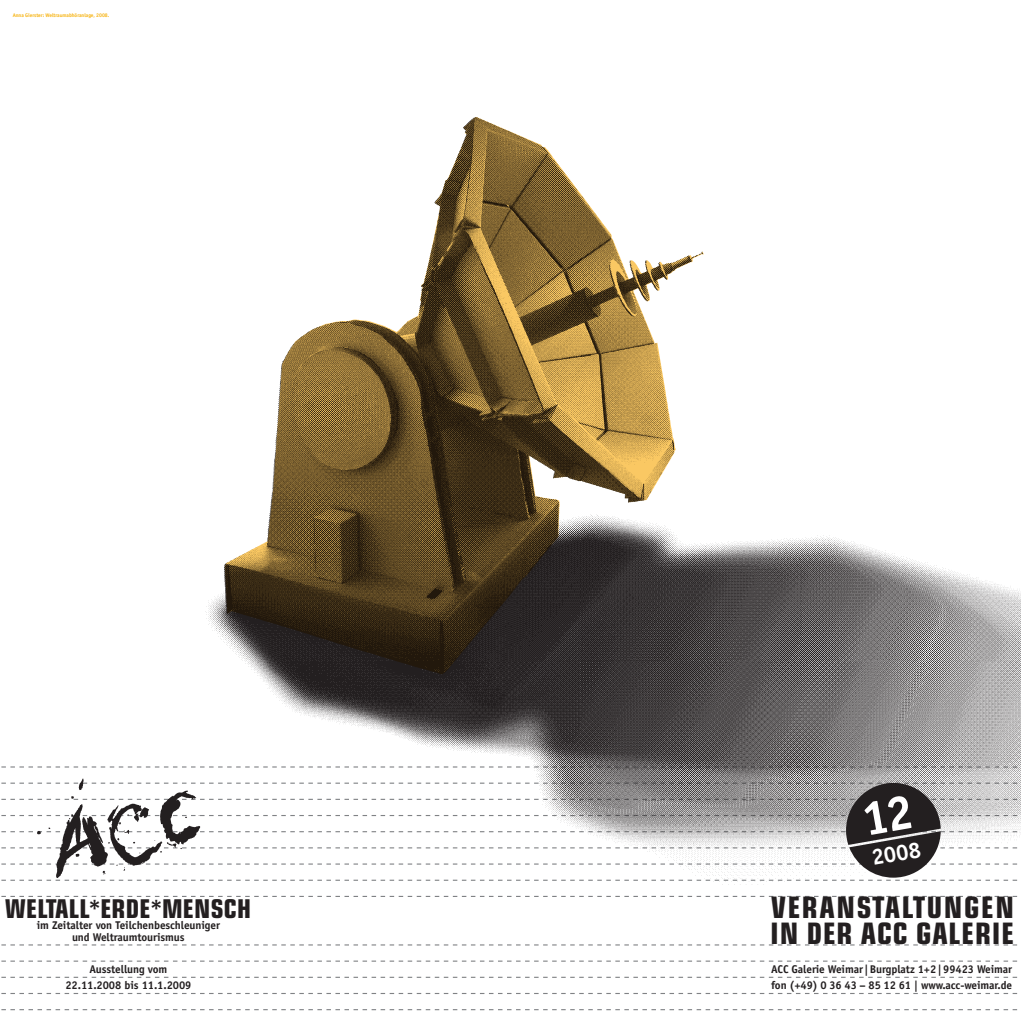
<style>
.page{position:relative;width:1021px;height:1021px;background:#fff}
.page>*{position:absolute;margin:0;border:0;box-sizing:border-box;transform-origin:0 0}
.t1{font:700 condensed 29.55px "Eurostile";letter-spacing:.03em;color:#231f20}
.t2{font:700 condensed 29.55px "Eurostile";letter-spacing:.055em;color:#231f20}
.t3{font:700 condensed 25.88px "Eurostile";letter-spacing:.01em;color:#231f20}
.t4{font:700 22.5px "Officina Sans";color:#fff}
.t5{font:700 11.25px/16.1px "Officina Sans";letter-spacing:-.01em;color:#231f20;text-align:center}
.t6{font:700 5.25px "Officina Sans";letter-spacing:-.005em;color:#f7b414}
.s1{font-family:"Interstate";font-weight:400}
</style>
<div class="page">
<svg style="left:1px;top:944px;width:1016px;height:1px"></svg>
<svg style="left:1px;top:960px;width:1016px;height:1px"></svg>
<svg style="left:1px;top:976px;width:1016px;height:1px"></svg>
<svg style="left:1px;top:993px;width:1017px;height:1px"></svg>
<svg style="left:1px;top:1009px;width:1017px;height:1px"></svg>
<svg style="left:1px;top:766px;width:138px;height:1px"></svg>
<svg style="left:1px;top:895px;width:138px;height:2px"></svg>
<img style="left:139px;top:253px;width:881px;height:644px">
<svg style="left:225px;top:117px;width:478px;height:557px"></svg>
<svg style="left:1px;top:778px;width:1019px;height:102px"></svg>
<p class="t6" style="left:13px;top:12px;width:98px">Anna Gierster: Weltraumabhöranlage, 2008.</p>
<h3 class="t4" style="left:869px;top:843px;width:51px;rotate:-10deg">2008</h3>
<h2 class="t3" style="left:5px;top:893px;width:247px">WELTALL<span class="s1">*</span>ERDE<span class="s1">*</span>MENSCH</h2>
<h1 class="t2" style="left:771px;top:889px;width:226px">VERANSTALTUNGEN</h1>
<p class="t5" style="left:37px;top:919px;width:185px;line-height:11.2px">im Zeitalter von Teilchenbeschleuniger und Weltraumtourismus</p>
<p class="t5" style="left:65px;top:960px;width:127px">Ausstellung vom<br>22.11.2008 bis 11.1.2009</p>
<h1 class="t1" style="left:770px;top:915px;width:245px">IN DER ACC GALERIE</h1>
<p class="t5" style="left:771px;top:960px;width:242px;text-align:left">ACC Galerie Weimar |Burgplatz 1+2|99423 Weimar fon (+49) 0 36 43 – 85 12 61 | www.acc-weimar.de</p>
</div>
